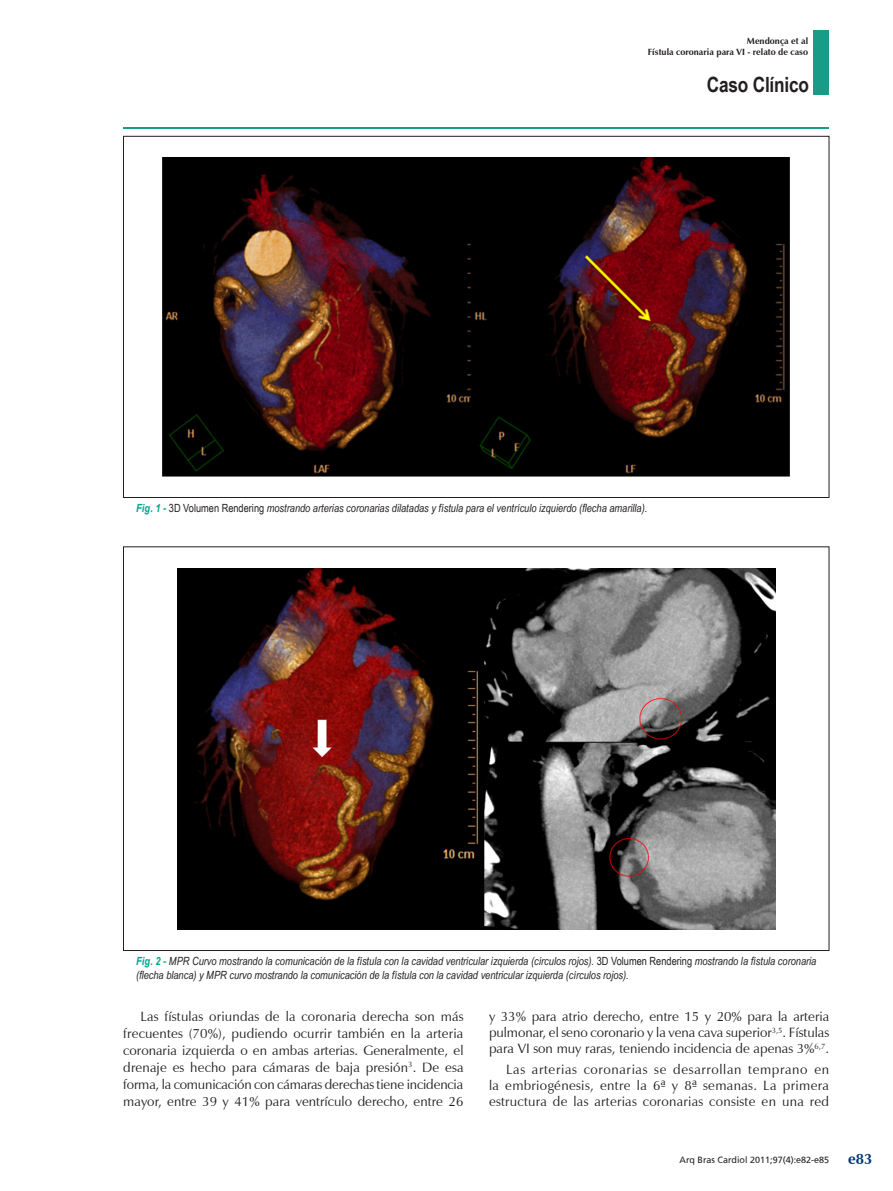
<style>
.page{position:relative;width:893px;height:1191px;background:#fff}
.page>*{position:absolute;margin:0;border:0;box-sizing:border-box;transform-origin:0 0}
.t1{font:700 21px "Arial Narrow";letter-spacing:-.01em;color:#231f20}
.t2{font:700 15px "Zapf Humanist 601 BT";color:#013775}
.Texto{font:13.5px/17px "Zapf Humanist 601 BT";color:#231f20;text-align:justify}
._04_FIGURA_ref{font:italic 11.25px/13.5px "Arial Narrow";color:#231f20}
.t3{font:700 9px "Zapf Humanist 601 BT";color:#231f20}
.t4{font:9px "Frutiger";color:#231f20}
.s1{font-weight:700;color:#00a78e}
.s2{font-style:normal}
</style>
<div class="page">
<hr style="left:123px;top:127px;width:706px;height:1px;background:#189c88">
<div style="left:813px;top:30px;width:16px;height:64px;background:#189c88"></div>
<img style="left:163px;top:157px;width:627px;height:319px">
<img style="left:177px;top:568px;width:598px;height:361px">
<p class="t3" style="left:747px;top:36px;width:63px">Mendonça et al</p>
<p class="t3" style="left:648px;top:47px;width:162px">Fístula coronaria para VI - relato de caso</p>
<p class="t1" style="left:707px;top:69px;width:103px">Caso Clínico</p>
<p class="_04_FIGURA_ref" style="left:136px;top:501px;width:513px"><span class="s1">Fig. 1 -</span> <span class="s2">3D Volumen Rendering</span> mostrando arterias coronarias dilatadas y fístula para el ventrículo izquierdo (flecha amarilla).</p>
<p class="_04_FIGURA_ref" style="left:136px;top:954px;width:682px"><span class="s1">Fig. 2 -</span> MPR Curvo mostrando la comunicación de la fístula con la cavidad ventricular izquierda (círculos rojos). <span class="s2">3D Volumen Rendering</span> mostrando la fístula coronaria (flecha blanca) y MPR curvo mostrando la comunicación de la fístula con la cavidad ventricular izquierda (círculos rojos).</p>
<p class="Texto" style="left:123px;top:1007px;width:342px;text-indent:17px">Las fístulas oriundas de la coronaria derecha son más frecuentes (70%), pudiendo ocurrir también en la arteria coronaria izquierda o en ambas arterias. Generalmente, el drenaje es hecho para cámaras de baja presión<sup>3</sup>. De esa forma, la comunicación con cámaras derechas tiene incidencia mayor, entre 39 y 41% para ventrículo derecho, entre 26</p>
<p class="Texto" style="left:489px;top:1008px;width:342px;line-height:16.2px">y 33% para atrio derecho, entre 15 y 20% para la arteria pulmonar, el seno coronario y la vena cava superior<sup>3,5</sup>. Fístulas para VI son muy raras, teniendo incidencia de apenas 3%<sup>6,7</sup>.</p>
<p class="Texto" style="left:489px;top:1061px;width:342px;line-height:16.2px;text-indent:17px">Las arterias coronarias se desarrollan temprano en la embriogénesis, entre la 6ª y 8ª semanas. La primera estructura de las arterias coronarias consiste en una red</p>
<p class="t4" style="left:680px;top:1154px;width:151px">Arq Bras Cardiol 2011;97(4):e82-e85</p>
<p class="t2" style="left:848px;top:1149px;width:26px">e83</p>
</div>
